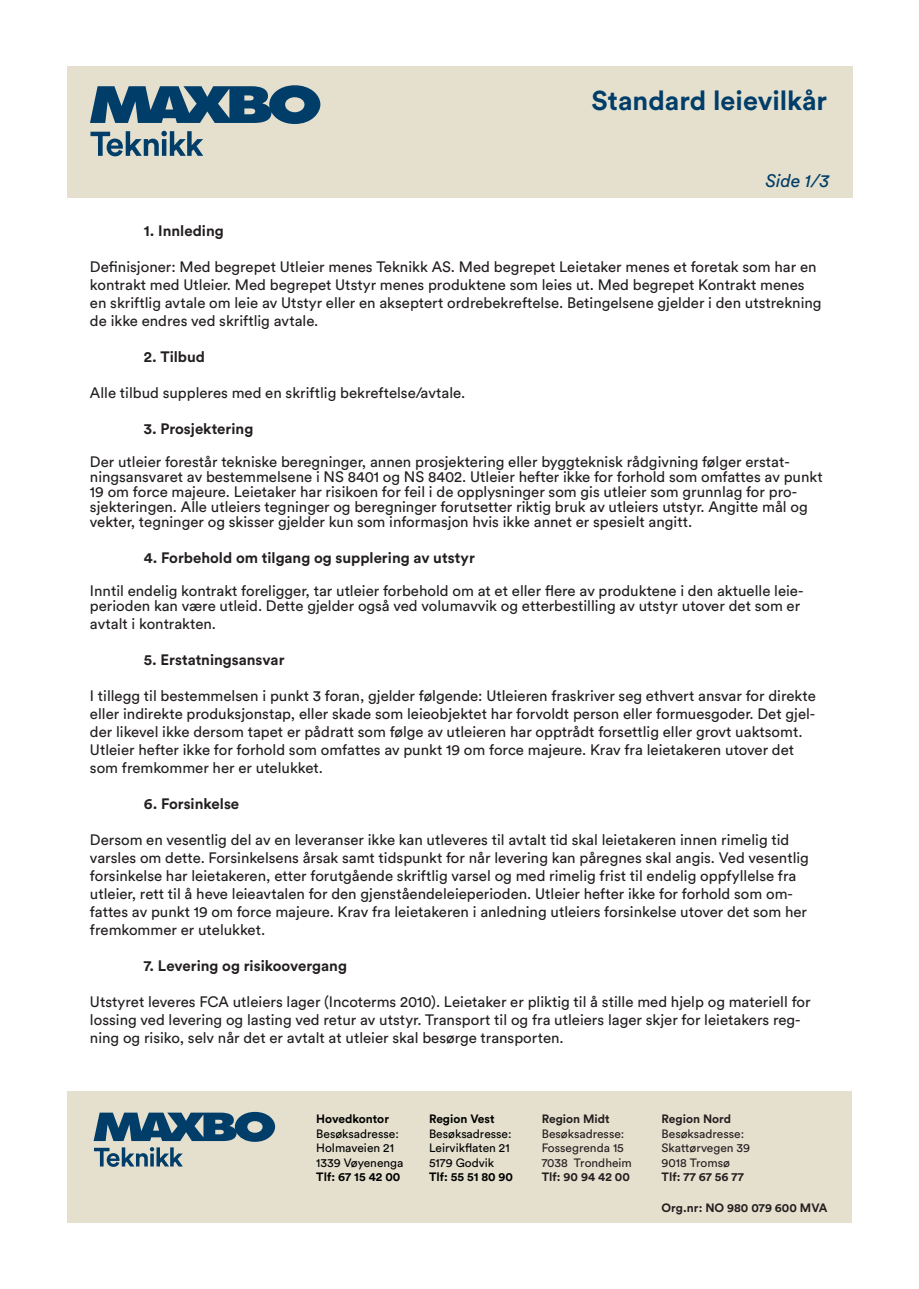
<style>
.page{position:relative;width:919px;height:1289px;background:#fff}
.page>*{position:absolute;margin:0;border:0;box-sizing:border-box;transform-origin:0 0}
.t1{font:700 27px "Circular Std";color:#003d69}
.t2{font:italic 18px "Circular Pro";color:#003d69}
.t3{font:15px/18px "Circular Pro";color:#231f20}
.t4{font:700 15px "Circular Pro";color:#231f20}
.t5{font:12px/14.4px "Circular Std";color:#000}
.t6{font:12px/14.4px "Circular Std";color:#231f20}
.t7{font:700 12px "Circular Std";color:#231f20}
.t8{font:700 12px "Circular Std";color:#000}
</style>
<div class="page">
<div style="left:67px;top:67px;width:785px;height:131px;background:#e5e0ce"></div>
<svg style="left:90px;top:85px;width:230px;height:39px"></svg>
<svg style="left:90px;top:131px;width:113px;height:25px"></svg>
<div style="left:67px;top:1091px;width:784px;height:131px;background:#e5e0ce"></div>
<svg style="left:94px;top:1111px;width:181px;height:30px"></svg>
<svg style="left:94px;top:1147px;width:89px;height:19px"></svg>
<h1 class="t1" style="left:591px;top:83px;width:237px">Standard leievilkår</h1>
<p class="t2" style="left:765px;top:168px;width:65px">Side 1/3</p>
<p class="t4" style="left:144px;top:220px;width:81px">1. Innleding</p>
<p class="t3" style="left:90px;top:257px;width:733px">Definisjoner: Med begrepet Utleier menes Teknikk AS. Med begrepet Leietaker menes et foretak som har en kontrakt med Utleier. Med begrepet Utstyr menes produktene som leies ut. Med begrepet Kontrakt menes en skriftlig avtale om leie av Utstyr eller en akseptert ordrebekreftelse. Betingelsene gjelder i den utstrekning de ikke endres ved skriftlig avtale.</p>
<p class="t4" style="left:144px;top:346px;width:63px">2. Tilbud</p>
<p class="t3" style="left:90px;top:383px;width:377px">Alle tilbud suppleres med en skriftlig bekreftelse/avtale.</p>
<p class="t4" style="left:144px;top:418px;width:111px">3. Prosjektering</p>
<p class="t3" style="left:90px;top:453px;width:734px;line-height:15px">Der utleier forestår tekniske beregninger, annen prosjektering eller byggteknisk rådgivning følger erstat&shy;ningsansvaret av bestemmelsene i NS 8401 og NS 8402. Utleier hefter ikke for forhold som omfattes av punkt 19 om force majeure. Leietaker har risikoen for feil i de opplysninger som gis utleier som grunnlag for pro&shy;sjekteringen. Alle utleiers tegninger og beregninger forutsetter riktig bruk av utleiers utstyr. Angitte mål og vekter, tegninger og skisser gjelder kun som informasjon hvis ikke annet er spesielt angitt.</p>
<p class="t4" style="left:144px;top:547px;width:332px">4. Forbehold om tilgang og supplering av utstyr</p>
<p class="t3" style="left:90px;top:582px;width:715px;line-height:15px">Inntil endelig kontrakt foreligger, tar utleier forbehold om at et eller flere av produktene i den aktuelle leie&shy;perioden kan være utleid. Dette gjelder også ved volumavvik og etterbestilling av utstyr utover det som er</p>
<p class="t3" style="left:90px;top:614px;width:128px">avtalt i kontrakten.</p>
<p class="t4" style="left:144px;top:649px;width:142px">5. Erstatningsansvar</p>
<p class="t3" style="left:90px;top:686px;width:727px">I tillegg til bestemmelsen i punkt 3 foran, gjelder følgende: Utleieren fraskriver seg ethvert ansvar for direkte eller indirekte produksjonstap, eller skade som leieobjektet har forvoldt person eller formuesgoder. Det gjel&shy;der likevel ikke dersom tapet er pådratt som følge av utleieren har opptrådt forsettlig eller grovt uaktsomt.<br>Utleier hefter ikke for forhold som omfattes av punkt 19 om force majeure. Krav fra leietakeren utover det som fremkommer her er utelukket.</p>
<p class="t4" style="left:144px;top:793px;width:97px">6. Forsinkelse</p>
<p class="t3" style="left:90px;top:830px;width:720px">Dersom en vesentlig del av en leveranser ikke kan utleveres til avtalt tid skal leietakeren innen rimelig tid varsles om dette. Forsinkelsens årsak samt tidspunkt for når levering kan påregnes skal angis. Ved vesentlig forsinkelse har leietakeren, etter forutgående skriftlig varsel og med rimelig frist til endelig oppfyllelse fra utleier, rett til å heve leieavtalen for den gjenståendeleieperioden. Utleier hefter ikke for forhold som om&shy;fattes av punkt 19 om force majeure. Krav fra leietakeren i anledning utleiers forsinkelse utover det som her fremkommer er utelukket.</p>
<p class="t4" style="left:144px;top:955px;width:204px">7. Levering og risikoovergang</p>
<p class="t3" style="left:90px;top:992px;width:722px">Utstyret leveres FCA utleiers lager (Incoterms 2010). Leietaker er pliktig til å stille med hjelp og materiell for lossing ved levering og lasting ved retur av utstyr. Transport til og fra utleiers lager skjer for leietakers reg&shy;ning og risiko, selv når det er avtalt at utleier skal besørge transporten.</p>
<p class="t8" style="left:316px;top:1111px;width:74px">Hovedkontor</p>
<p class="t5" style="left:316px;top:1126px;width:89px">Besøksadresse:<br>Holmaveien 21<br>1339 Vøyenenga</p>
<p class="t8" style="left:316px;top:1168px;width:86px">Tlf: 67 15 42 00</p>
<p class="t8" style="left:429px;top:1111px;width:67px">Region Vest</p>
<p class="t5" style="left:429px;top:1126px;width:84px">Besøksadresse:<br>Leirvikflaten 21<br>5179 Godvik</p>
<p class="t8" style="left:429px;top:1168px;width:86px">Tlf: 55 51 80 90</p>
<p class="t7" style="left:541px;top:1111px;width:69px">Region Midt</p>
<p class="t6" style="left:541px;top:1126px;width:92px">Besøksadresse:<br>Fossegrenda 15<br>7038 Trondheim</p>
<p class="t7" style="left:541px;top:1168px;width:90px">Tlf: 90 94 42 00</p>
<p class="t7" style="left:661px;top:1111px;width:71px">Region Nord</p>
<p class="t6" style="left:661px;top:1126px;width:90px">Besøksadresse:<br>Skattørvegen 39<br>9018 Tromsø</p>
<p class="t7" style="left:661px;top:1168px;width:84px">Tlf: 77 67 56 77</p>
<p class="t7" style="left:661px;top:1199px;width:167px">Org.nr: NO 980 079 600 MVA</p>
</div>
